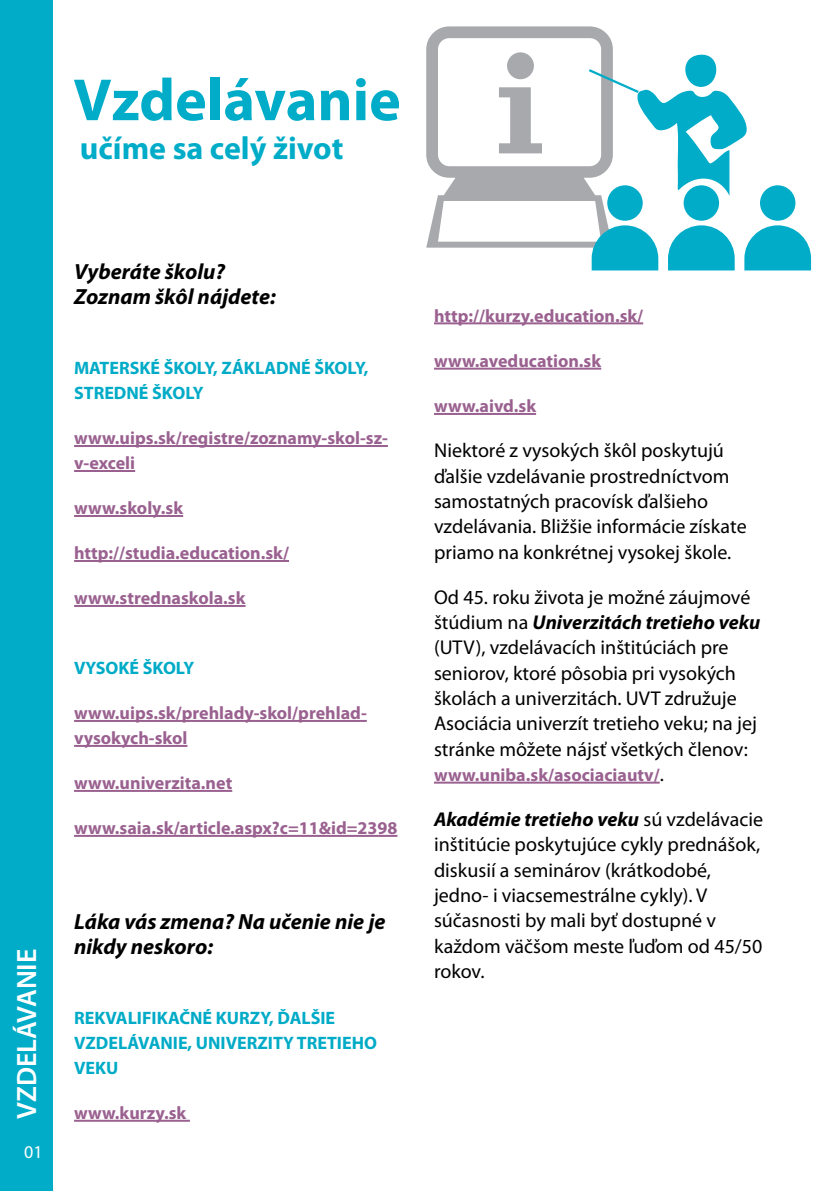
<style>
.page{position:relative;width:840px;height:1191px;background:#fff}
.page>*{position:absolute;margin:0;border:0;box-sizing:border-box;transform-origin:0 0}
.t1{font:700 60px "Myriad Pro";color:#00acc8}
.t2{font:700 32px "Myriad Pro";color:#00acc8}
.t3{font:600 28px "Myriad Pro";color:#fff}
.t4{font:italic 700 22px/25px "Myriad Pro";color:#000}
.t5{font:20px/25.2px "Myriad Pro";color:#000}
.t6{font:700 18px/25px "Myriad Pro";color:#9a6190}
.t7{font:700 18px/25px "Myriad Pro";color:#00abc7}
.t8{font:18px "Myriad Pro";color:#fff}
.s1{font-weight:700;font-style:italic}
.s2{font-weight:400;font-size:20px;color:#000}
</style>
<div class="page">
<div style="left:0;top:0;width:52px;height:1191px;background:#00acc8"></div>
<svg style="left:426px;top:26px;width:186px;height:222px"></svg>
<svg style="left:498px;top:52px;width:43px;height:101px"></svg>
<svg style="left:588px;top:52px;width:158px;height:144px"></svg>
<div style="left:683px;top:185px;width:35px;height:36px;background:#00acc8;border-radius:50%"></div>
<svg style="left:668px;top:225px;width:66px;height:45px;background:#29b9d0"></svg>
<div style="left:607px;top:185px;width:35px;height:36px;background:#00acc8;border-radius:50%"></div>
<svg style="left:591px;top:225px;width:67px;height:45px;background:#29b7ce"></svg>
<div style="left:759px;top:185px;width:36px;height:36px;background:#00acc8;border-radius:50%"></div>
<svg style="left:744px;top:225px;width:66px;height:45px;background:#2ab9d1"></svg>
<hr style="left:74px;top:445px;width:314px;height:2px;background:#9a6190">
<hr style="left:74px;top:470px;width:61px;height:2px;background:#9a6190">
<hr style="left:74px;top:515px;width:109px;height:2px;background:#9a6190">
<hr style="left:74px;top:560px;width:215px;height:2px;background:#9a6190">
<hr style="left:74px;top:605px;width:171px;height:2px;background:#9a6190">
<hr style="left:74px;top:720px;width:292px;height:2px;background:#9a6190">
<hr style="left:74px;top:745px;width:113px;height:2px;background:#9a6190">
<hr style="left:74px;top:790px;width:158px;height:2px;background:#9a6190">
<hr style="left:74px;top:835px;width:323px;height:2px;background:#9a6190">
<hr style="left:74px;top:1119px;width:116px;height:2px;background:#9a6190">
<hr style="left:434px;top:322px;width:209px;height:2px;background:#9a6190">
<hr style="left:434px;top:368px;width:167px;height:2px;background:#9a6190">
<hr style="left:434px;top:413px;width:102px;height:2px;background:#9a6190">
<hr style="left:434px;top:781px;width:225px;height:2px;background:#9a6190">
<h1 class="t1" style="left:73px;top:61px;width:329px">Vzdelávanie</h1>
<h2 class="t2" style="left:80px;top:127px;width:265px">učíme sa celý život</h2>
<h3 class="t3" style="left:9px;top:1119px;width:172px;rotate:-90deg">VZDELÁVANIE</h3>
<p class="t8" style="left:24px;top:1140px;width:20px">01</p>
<p class="t4" style="left:74px;top:259px;width:203px">Vyberáte školu?<br>Zoznam škôl nájdete:</p>
<p class="t7" style="left:74px;top:355px;width:296px">MATERSKÉ ŠKOLY, ZÁKLADNÉ ŠKOLY,<br>STREDNÉ ŠKOLY</p>
<p class="t6" style="left:74px;top:425px;width:315px">www.uips.sk/registre/zoznamy-skol-sz&shy;v-exceli</p>
<p class="t6" style="left:74px;top:495px;width:110px">www.skoly.sk</p>
<p class="t6" style="left:74px;top:540px;width:216px">http://studia.education.sk/</p>
<p class="t6" style="left:74px;top:585px;width:173px">www.strednaskola.sk</p>
<p class="t7" style="left:74px;top:655px;width:122px">VYSOKÉ ŠKOLY</p>
<p class="t6" style="left:74px;top:700px;width:294px">www.uips.sk/prehlady-skol/prehlad&shy;vysokych-skol</p>
<p class="t6" style="left:74px;top:770px;width:160px">www.univerzita.net</p>
<p class="t6" style="left:74px;top:815px;width:325px">www.saia.sk/article.aspx?c=11&amp;id=2398</p>
<p class="t4" style="left:74px;top:908px;width:313px">Láka vás zmena? Na učenie nie je nikdy neskoro:</p>
<p class="t7" style="left:74px;top:1004px;width:304px">REKVALIFIKAČNÉ KURZY, ĎALŠIE<br>VZDELÁVANIE, UNIVERZITY TRETIEHO<br>VEKU</p>
<p class="t6" style="left:74px;top:1099px;width:114px">www.kurzy.sk</p>
<p class="t6" style="left:434px;top:302px;width:211px">http://kurzy.education.sk/</p>
<p class="t6" style="left:434px;top:348px;width:169px">www.aveducation.sk</p>
<p class="t6" style="left:434px;top:393px;width:104px">www.aivd.sk</p>
<p class="t5" style="left:434px;top:438px;width:314px">Niektoré z vysokých škôl poskytujú ďalšie vzdelávanie prostredníctvom samostatných pracovísk ďalšieho vzdelávania. Bližšie informácie získate priamo na konkrétnej vysokej škole.</p>
<p class="t5" style="left:434px;top:584px;width:328px">Od 45. roku života je možné záujmové štúdium na <span class="s1">Univerzitách tretieho veku </span>(UTV), vzdelávacích inštitúciách pre seniorov, ktoré pôsobia pri vysokých školách a univerzitách. UVT združuje Asociácia univerzít tretieho veku; na jej stránke môžete nájsť všetkých členov:</p>
<p class="t6" style="left:434px;top:761px;width:231px">www.uniba.sk/asociaciautv/<span class="s2">.</span></p>
<p class="t5" style="left:434px;top:806px;width:330px"><span class="s1">Akadémie tretieho veku</span> sú vzdelávacie inštitúcie poskytujúce cykly prednášok, diskusií a seminárov (krátkodobé, jedno- i viacsemestrálne cykly). V súčasnosti by mali byť dostupné v každom väčšom meste ľuďom od 45/50 rokov.</p>
</div>
